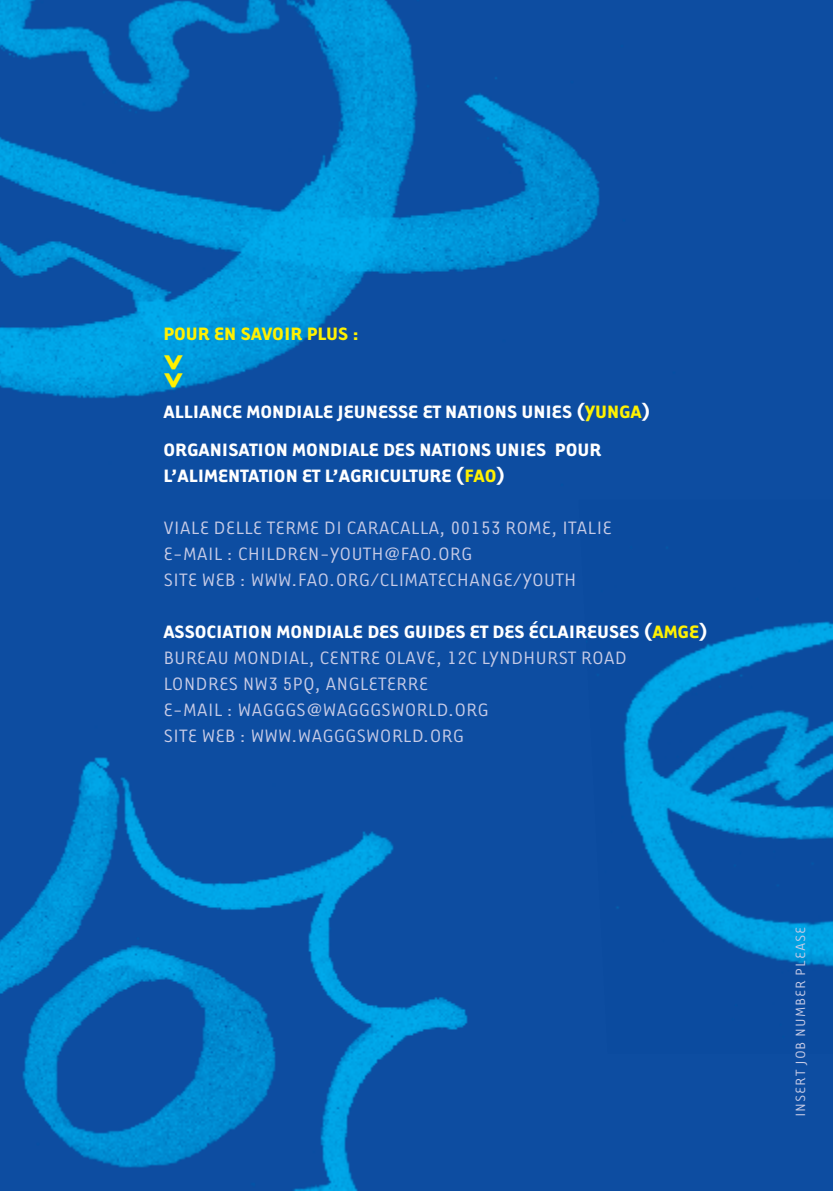
<style>
.page{position:relative;width:833px;height:1191px;background:#fff}
.page>*{position:absolute;margin:0;border:0;box-sizing:border-box;transform-origin:0 0}
.BackCover_Txt{font:700 40.2px "Tarzana Narrow";color:#fff101;scale:1.16 1}
.BackCover_Txt-2{font:20.6px "Tarzana Narrow";color:#c7cbe6;scale:1.16 1}
.BackCover_Txt-3{font:700 20.6px "Tarzana Narrow";color:#fff;scale:1.16 1}
.BackCover_Txt-4{font:700 20.6px "Tarzana Narrow";color:#fff101;scale:1.16 1}
.BackCover_Txt-5{font:15.4px "Tarzana Narrow";color:#c7cbe6;scale:1.16 1}
.s1{color:#fff101}
</style>
<div class="page">
<div style="left:0;top:0;width:832px;height:1191px;background:#0d4da1"></div>
<img style="left:0;top:757px;width:468px;height:434px">
<img style="left:0;top:0;width:600px;height:398px">
<img style="left:617px;top:621px;width:215px;height:346px">
<p class="BackCover_Txt-4" style="left:163px;top:321px;width:170px">POUR EN SAVOIR PLUS :</p>
<p class="BackCover_Txt" style="left:201px;top:353px;width:32px;rotate:90deg">&gt;&gt;</p>
<p class="BackCover_Txt-3" style="left:163px;top:399px;width:421px">ALLIANCE MONDIALE JEUNESSE ET NATIONS UNIES (<span class="s1">YUNGA</span>)</p>
<p class="BackCover_Txt-3" style="left:163px;top:437px;width:379px">ORGANISATION MONDIALE DES NATIONS UNIES POUR</p>
<p class="BackCover_Txt-3" style="left:163px;top:463px;width:296px">L’ALIMENTATION ET L’AGRICULTURE (<span class="s1">FAO</span>)</p>
<p class="BackCover_Txt-2" style="left:163px;top:515px;width:358px">VIALE DELLE TERME DI CARACALLA, 00153 ROME, Italie</p>
<p class="BackCover_Txt-2" style="left:163px;top:541px;width:268px">E-MAIL : CHILDREN-YOUTH@FAO.ORG</p>
<p class="BackCover_Txt-2" style="left:163px;top:567px;width:357px">SITE WEB : WWW.FAO.ORG/CLIMATECHANGE/YOUTH</p>
<p class="BackCover_Txt-3" style="left:163px;top:619px;width:470px">ASSOCIATION MONDIALE DES GUIDES ET DES ÉCLAIREUSES (<span class="s1">AMGE</span>)</p>
<p class="BackCover_Txt-2" style="left:163px;top:645px;width:401px">BUREAU MONDIAL, CENTRE OLAVE, 12C LYNDHURST ROAD</p>
<p class="BackCover_Txt-2" style="left:163px;top:671px;width:230px">LONDRES NW3 5PQ, ANGLETERRE</p>
<p class="BackCover_Txt-2" style="left:163px;top:697px;width:282px">E-MAIL : WAGGGS@WAGGGSWORLD.ORG</p>
<p class="BackCover_Txt-2" style="left:163px;top:723px;width:260px">SITE WEB : WWW.WAGGGSWORLD.ORG</p>
<p class="BackCover_Txt-5" style="left:790px;top:1117px;width:164px;rotate:-90deg">insert jobnumberplease</p>
</div>
